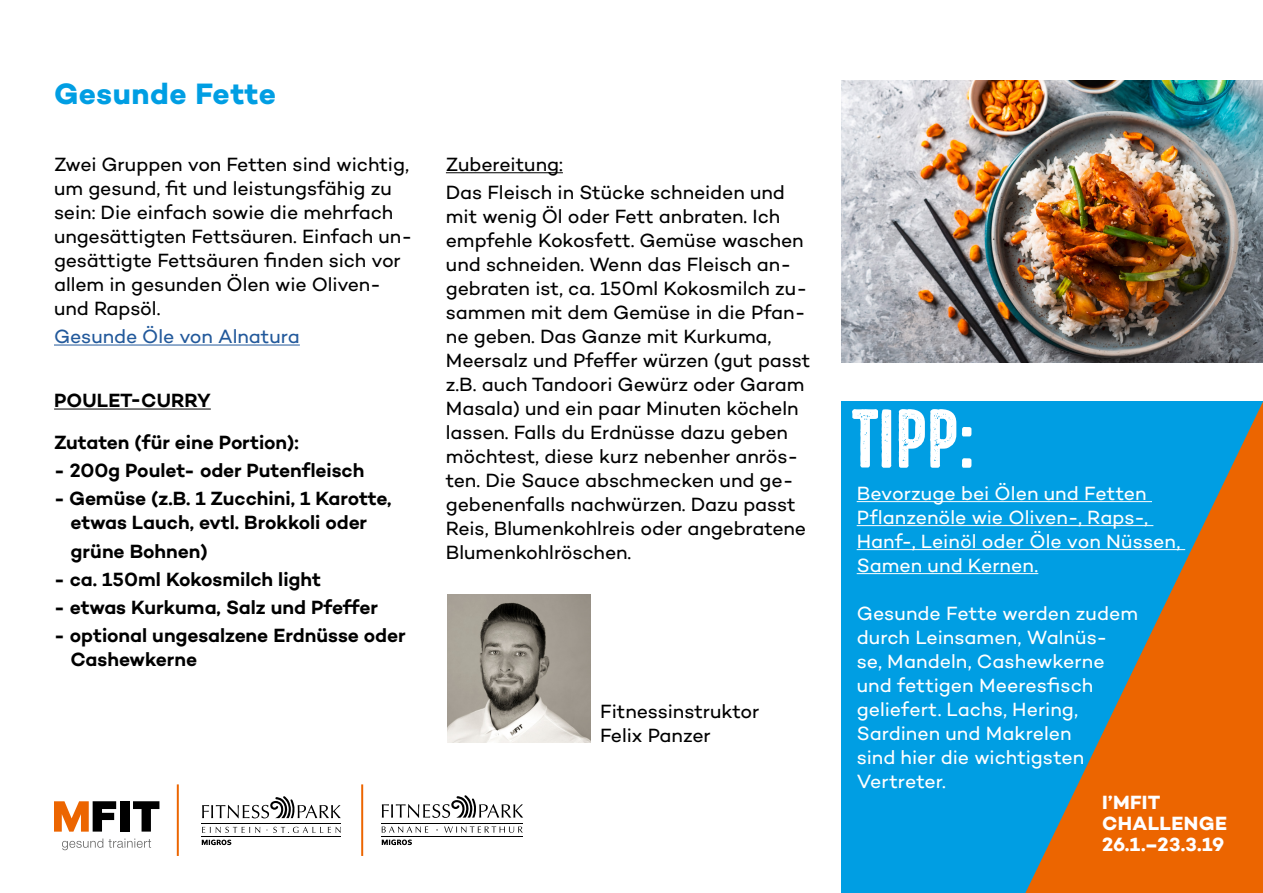
<style>
.page{position:relative;width:1263px;height:893px;background:#fff}
.page>*{position:absolute;margin:0;border:0;box-sizing:border-box;transform-origin:0 0}
.t1{font:700 30px "Campton";letter-spacing:.015em;color:#009ee3}
.t2{font:19.5px/24px "Campton";letter-spacing:-.005em;color:#000}
.t3{font:19.5px/24px "Campton";color:#fff}
.t4{font:600 19.5px/24px "Campton";letter-spacing:-.005em;color:#000}
.t5{font:700 19.5px/21px "Campton";letter-spacing:.02em;color:#fff}
.t6{font:19.5px "Campton";letter-spacing:-.005em;color:#22599b}
</style>
<div class="page">
<div style="left:841px;top:402px;width:422px;height:491px;background:#009ee3"></div>
<hr style="left:857px;top:501px;width:295px;height:1px;background:#fff">
<hr style="left:857px;top:525px;width:296px;height:1px;background:#fff">
<hr style="left:857px;top:549px;width:328px;height:1px;background:#fff">
<hr style="left:857px;top:573px;width:181px;height:1px;background:#fff">
<svg style="left:852px;top:409px;width:119px;height:59px"></svg>
<svg style="left:1025px;top:402px;width:238px;height:491px"></svg>
<hr style="left:54px;top:345px;width:246px;height:1px;background:#22599b">
<hr style="left:54px;top:409px;width:157px;height:1px;background:#000">
<hr style="left:361px;top:784px;width:2px;height:72px;background:#ec6500">
<hr style="left:177px;top:784px;width:2px;height:72px;background:#ec6500">
<hr style="left:382px;top:823px;width:141px;height:1px;background:#000">
<hr style="left:382px;top:836px;width:141px;height:1px;background:#000">
<svg style="left:382px;top:839px;width:30px;height:6px"></svg>
<svg style="left:382px;top:795px;width:141px;height:23px"></svg>
<svg style="left:382px;top:826px;width:46px;height:7px"></svg>
<svg style="left:444px;top:826px;width:79px;height:7px"></svg>
<hr style="left:202px;top:823px;width:139px;height:1px;background:#000">
<hr style="left:202px;top:836px;width:139px;height:1px;background:#000">
<svg style="left:202px;top:827px;width:58px;height:6px"></svg>
<svg style="left:273px;top:827px;width:68px;height:6px"></svg>
<svg style="left:202px;top:796px;width:139px;height:22px"></svg>
<svg style="left:202px;top:840px;width:29px;height:5px"></svg>
<svg style="left:54px;top:801px;width:62px;height:31px"></svg>
<div style="left:120px;top:801px;width:9px;height:31px;background:#000"></div>
<svg style="left:133px;top:801px;width:26px;height:31px"></svg>
<svg style="left:62px;top:838px;width:89px;height:12px"></svg>
<img style="left:448px;top:595px;width:142px;height:147px">
<hr style="left:446px;top:172px;width:117px;height:1px;background:#000">
<img style="left:841px;top:80px;width:422px;height:282px">
<h1 class="t1" style="left:54px;top:75px;width:223px">Gesunde Fette</h1>
<p class="t2" style="left:54px;top:152px;width:360px">Zwei Gruppen von Fetten sind wichtig, um gesund, fit und leistungsfähig zu sein: Die einfach sowie die mehrfach ungesättigten Fettsäuren. Einfach un&shy;gesättigte Fettsäuren finden sich vor allem in gesunden Ölen wie Oliven&shy;und Rapsöl.</p>
<p class="t6" style="left:54px;top:324px;width:247px">Gesunde Öle von Alnatura</p>
<p class="t4" style="left:54px;top:379px;width:246px;line-height:41.7px">POULET-CURRY<br>Zutaten (für eine Portion):</p>
<p class="t4" style="left:54px;top:458px;width:312px">- 200g Poulet- oder Putenfleisch</p>
<p class="t4" style="left:54px;top:486px;width:339px;text-align:center">- Gemüse (z.B. 1 Zucchini, 1 Karotte, etwas Lauch, evtl. Brokkoli oder</p>
<p class="t4" style="left:70px;top:539px;width:139px">grüne Bohnen)</p>
<p class="t4" style="left:54px;top:567px;width:269px">- ca. 150ml Kokosmilch light</p>
<p class="t4" style="left:54px;top:595px;width:326px">- etwas Kurkuma, Salz und Pfeffer</p>
<p class="t4" style="left:70px;top:623px;width:337px;text-indent:-16px">- optional ungesalzene Erdnüsse oder<br>Cashewkerne</p>
<p class="t2" style="left:446px;top:150px;width:340px;line-height:28.2px">Zubereitung:<br>Das Fleisch in Stücke schneiden und</p>
<p class="t2" style="left:446px;top:204px;width:366px">mit wenig Öl oder Fett anbraten. Ich empfehle Kokosfett. Gemüse waschen und schneiden. Wenn das Fleisch an&shy;gebraten ist, ca. 150ml Kokosmilch zu&shy;sammen mit dem Gemüse in die Pfan&shy;ne geben. Das Ganze mit Kurkuma, Meersalz und Pfeffer würzen (gut passt z.B. auch Tandoori Gewürz oder Garam Masala) und ein paar Minuten köcheln lassen. Falls du Erdnüsse dazu geben möchtest, diese kurz nebenher anrös&shy;ten. Die Sauce abschmecken und ge&shy;gebenenfalls nachwürzen. Dazu passt Reis, Blumenkohlreis oder angebratene Blumenkohlröschen.</p>
<p class="t2" style="left:600px;top:699px;width:161px">Fitnessinstruktor<br>Felix Panzer</p>
<p class="t3" style="left:857px;top:481px;width:325px">Bevorzuge bei Ölen und Fetten<br>Pflanzenöle wie Oliven-, Raps-,<br>Hanf-, Leinöl oder Öle von Nüssen,<br>Samen und Kernen.</p>
<p class="t3" style="left:857px;top:601px;width:283px">Gesunde Fette werden zudem durch Leinsamen, Walnüs-<br>se, Mandeln, Cashewkerne und fettigen Meeresfisch geliefert. Lachs, Hering,<br>Sardinen und Makrelen<br>sind hier die wichtigsten<br>Vertreter.</p>
<p class="t5" style="left:1102px;top:791px;width:126px">I’MFIT<br>CHALLENGE<br>26.1.–23.3.19</p>
</div>
